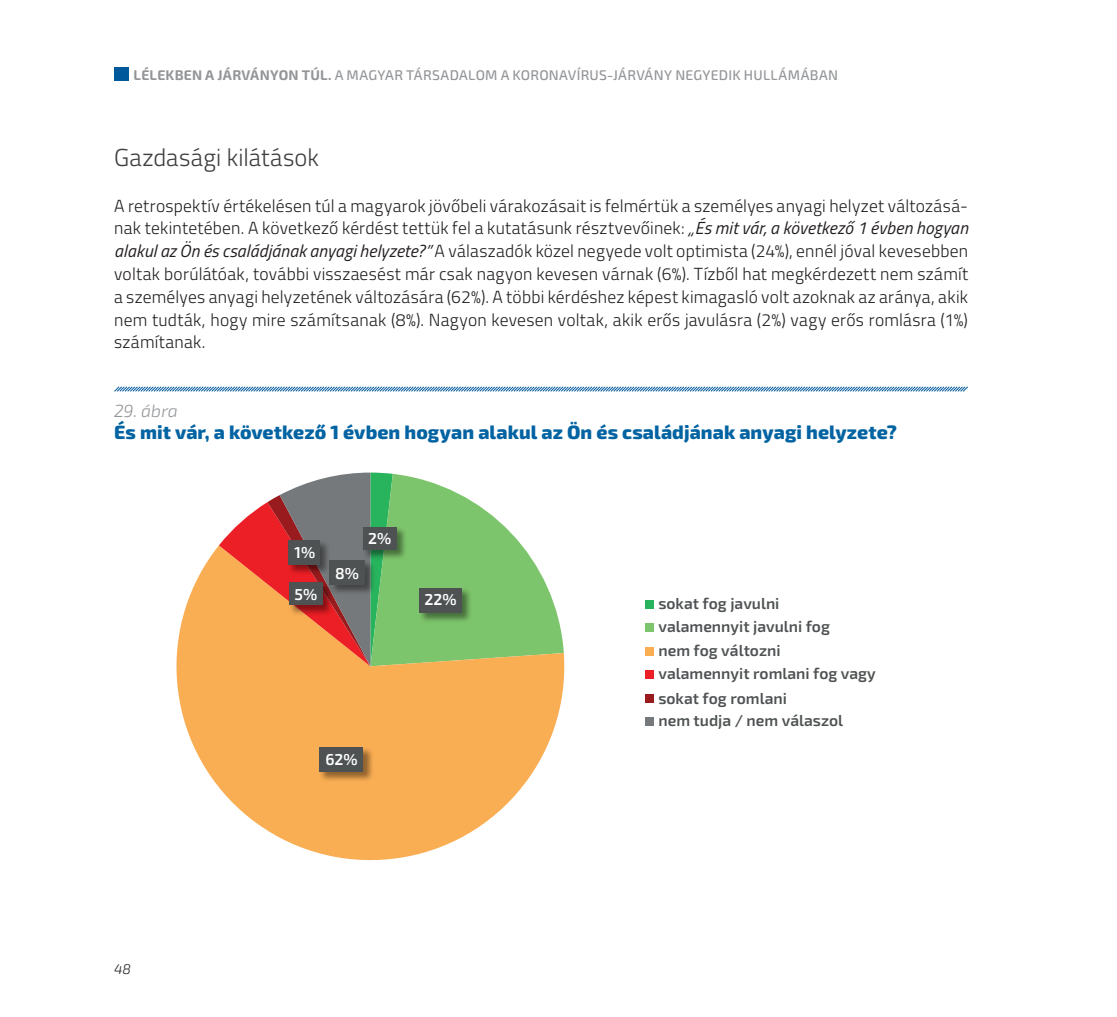
<style>
.page{position:relative;width:1117px;height:1017px;background:#fff}
.page>*{position:absolute;margin:0;border:0;box-sizing:border-box;transform-origin:0 0}
.Alcím_2_NEM_számozva{font:300 24.5px "Titillium Web";letter-spacing:.01em;color:#3e3e3f}
.ÁBRA_és_TÁBLAcímek{font:800 19.25px "Exo 2";letter-spacing:.005em;color:#0163a2}
.FŐSZÖVEG{font:300 17.5px/22.8px "Titillium Web";letter-spacing:.02em;color:#231f20;text-align:justify}
.t1{font:italic 300 17.5px "Exo 2";letter-spacing:-.005em;color:#939598}
.t2{font:600 15.75px/22.8px "Exo 2";color:#4e5253}
.t3{font:600 15.75px "Exo 2";color:#fff}
.t4{font:500 14px "Exo 2";letter-spacing:.015em;color:#939598}
.t5{font:italic 300 14px "Exo 2";color:#231f20}
.s1{font-weight:700}
.s2{font-weight:400;font-style:italic}
</style>
<div class="page">
<div style="left:114px;top:67px;width:14px;height:14px;background:#00599b"></div>
<svg style="left:114px;top:386px;width:854px;height:6px;background:#97bad5"></svg>
<svg style="left:176px;top:545px;width:389px;height:316px;fill:#faae53"></svg>
<svg style="left:219px;top:473px;width:344px;height:193px"></svg>
<img style="left:361px;top:524px;width:48px;height:39px">
<div style="left:363px;top:527px;width:33px;height:23px;background:#4e5253"></div>
<img style="left:416px;top:585px;width:58px;height:40px">
<div style="left:419px;top:588px;width:42px;height:24px;background:#4e5253"></div>
<img style="left:317px;top:744px;width:59px;height:40px">
<div style="left:319px;top:747px;width:44px;height:25px;background:#4e5253"></div>
<img style="left:287px;top:580px;width:48px;height:38px">
<div style="left:289px;top:583px;width:34px;height:22px;background:#4e5253"></div>
<img style="left:285px;top:537px;width:48px;height:40px">
<div style="left:288px;top:540px;width:32px;height:24px;background:#4e5253"></div>
<img style="left:327px;top:557px;width:50px;height:40px">
<div style="left:330px;top:560px;width:35px;height:24px;background:#4e5253"></div>
<div style="left:645px;top:600px;width:8px;height:9px;background:#28b35d"></div>
<div style="left:645px;top:623px;width:8px;height:9px;background:#7dc56c"></div>
<div style="left:645px;top:647px;width:8px;height:9px;background:#faae53"></div>
<div style="left:645px;top:670px;width:8px;height:9px;background:#eb1f25"></div>
<div style="left:645px;top:695px;width:8px;height:8px;background:#9a1b1e"></div>
<div style="left:645px;top:717px;width:8px;height:9px;background:#75797b"></div>
<p class="t4" style="left:134px;top:65px;width:706px"><span class="s1">LÉLEKBEN A JÁRVÁNYON TÚL.</span> A MAGYAR TÁRSADALOM A KORONAVÍRUS-JÁRVÁNY NEGYEDIK HULLÁMÁBAN</p>
<p class="Alcím_2_NEM_számozva" style="left:114px;top:140px;width:206px">Gazdasági kilátások</p>
<p class="FŐSZÖVEG" style="left:114px;top:193px;width:855px">A retrospektív értékelésen túl a magyarok jövőbeli várakozásait is felmértük a személyes anyagi helyzet változásá&shy;nak tekintetében. A következő kérdést tettük fel a kutatásunk résztvevőinek: <span class="s2">„És mit vár, a következő 1 évben hogyan alakul az Ön és családjának anyagi helyzete?”</span> A válaszadók közel negyede volt optimista (24%), ennél jóval kevesebben voltak borúlátóak, további visszaesést már csak nagyon kevesen várnak (6%). Tízből hat megkérdezett nem számít a személyes anyagi helyzetének változására (62%). A többi kérdéshez képest kimagasló volt azoknak az aránya, akik nem tudták, hogy mire számítsanak (8%). Nagyon kevesen voltak, akik erős javulásra (2%) vagy erős romlásra (1%) számítanak.</p>
<p class="t1" style="left:114px;top:398px;width:65px">29. ábra</p>
<p class="ÁBRA_és_TÁBLAcímek" style="left:114px;top:417px;width:784px">És mit vár, a következő 1 évben hogyan alakul az Ön és családjának anyagi helyzete?</p>
<p class="t5" style="left:114px;top:960px;width:18px">48</p>
<p class="t3" style="left:294px;top:541px;width:22px">1%</p>
<p class="t3" style="left:294px;top:583px;width:24px">5%</p>
<p class="t3" style="left:335px;top:562px;width:25px">8%</p>
<p class="t3" style="left:368px;top:527px;width:25px">2%</p>
<p class="t3" style="left:424px;top:588px;width:34px">22%</p>
<p class="t3" style="left:325px;top:748px;width:34px">62%</p>
<p class="t2" style="left:658px;top:591px;width:173px">sokat fog javulni valamennyit javulni fog</p>
<p class="t2" style="left:658px;top:639px;width:219px">nem fog változni valamennyit romlani fog vagy</p>
<p class="t2" style="left:658px;top:686px;width:186px">sokat fog romlani<br>nem tudja / nem válaszol</p>
</div>
